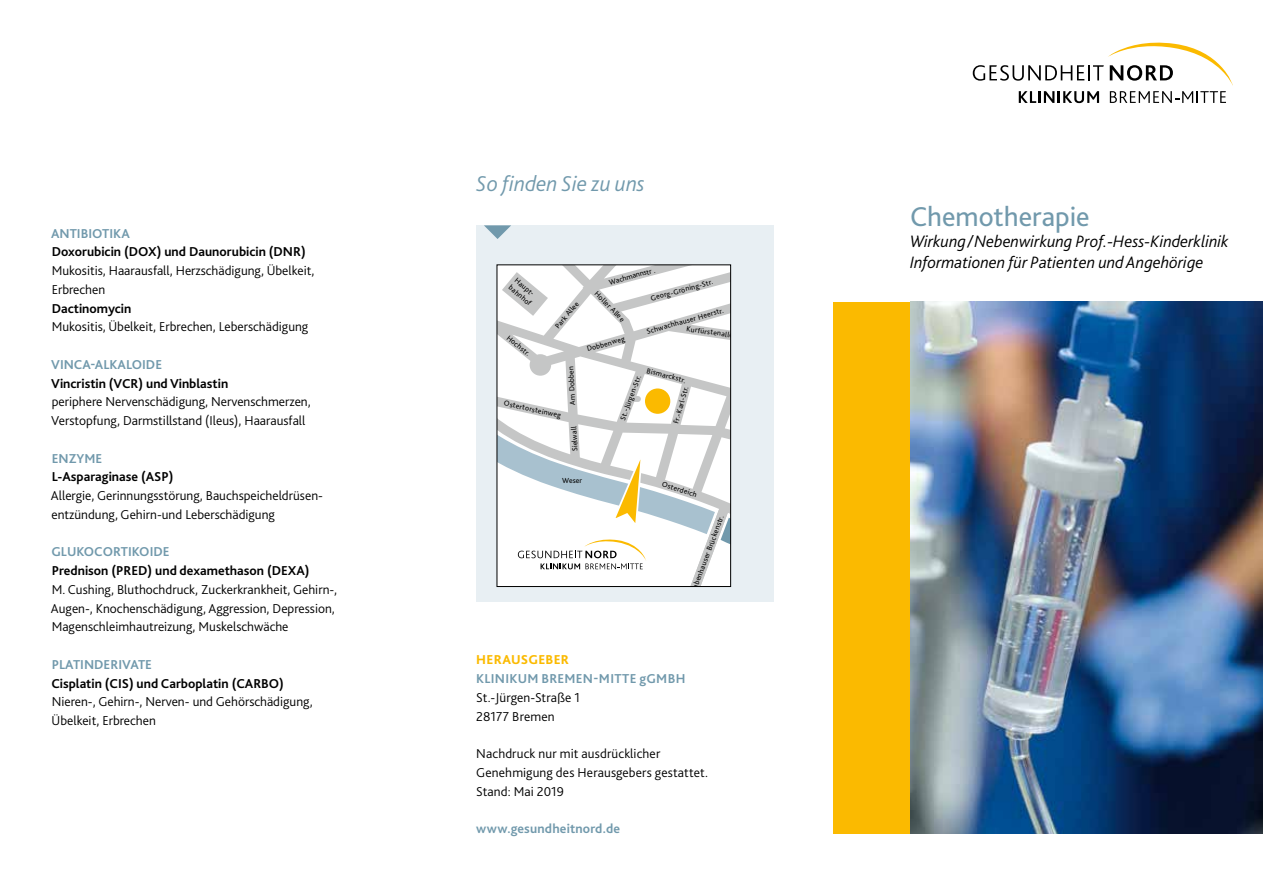
<style>
.page{position:relative;width:1263px;height:893px;background:#fff}
.page>*{position:absolute;margin:0;border:0;box-sizing:border-box;transform-origin:0 0}
.t1{font:28.5px "Bliss 2";color:#7199ac}
.t2{font:italic 300 22.5px "Bliss 2";color:#7199ac}
.t3{font:italic 300 17.25px/21px "Bliss 2";color:#000}
.t4{font:300 13.5px/18.8px "Bliss 2";color:#000}
.t5{font:700 13.5px "Bliss 2";color:#000}
.t6{font:700 13.5px "Bliss 2";color:#7199ac}
.t7{font:700 13.5px "Bliss 2";letter-spacing:.02em;color:#7199ac}
.t8{font:800 13.5px "Bliss 2";letter-spacing:.02em;color:#fbba00}
.t9{font:7.65px/9.1px "Bliss 2";color:#000}
</style>
<div class="page">
<div style="left:833px;top:302px;width:77px;height:531px;background:#fbba00"></div>
<img style="left:910px;top:302px;width:353px;height:531px">
<div style="left:476px;top:225px;width:298px;height:377px;background:#e8eff3"></div>
<svg style="left:484px;top:225px;width:27px;height:14px"></svg>
<svg style="left:497px;top:265px;width:234px;height:322px;background:#dfe0df"></svg>
<svg style="left:973px;top:42px;width:260px;height:61px"></svg>
<p class="t6" style="left:51px;top:225px;width:80px">ANTIBIOTIKA</p>
<p class="t5" style="left:52px;top:243px;width:255px">Doxorubicin (DOX) und Daunorubicin (DNR)</p>
<p class="t4" style="left:52px;top:261px;width:264px">Mukositis, Haarausfall, Herzschädigung, Übelkeit,<br>Erbrechen</p>
<p class="t5" style="left:52px;top:300px;width:81px">Dactinomycin</p>
<p class="t4" style="left:52px;top:317px;width:258px">Mukositis, Übelkeit, Erbrechen, Leberschädigung</p>
<p class="t6" style="left:51px;top:356px;width:112px">VINCA-ALKALOIDE</p>
<p class="t5" style="left:51px;top:375px;width:178px">Vincristin (VCR) und Vinblastin</p>
<p class="t4" style="left:51px;top:392px;width:261px">periphere Nervenschädigung, Nervenschmerzen,<br>Verstopfung, Darmstillstand (Ileus), Haarausfall</p>
<p class="t6" style="left:52px;top:450px;width:52px">ENZYME</p>
<p class="t5" style="left:52px;top:468px;width:123px">L-Asparaginase (ASP)</p>
<p class="t4" style="left:51px;top:486px;width:274px">Allergie, Gerinnungsstörung, Bauchspeicheldrüsen&shy;entzündung, Gehirn-und Leberschädigung</p>
<p class="t6" style="left:51px;top:543px;width:120px">GLUKOCORTIKOIDE</p>
<p class="t5" style="left:52px;top:562px;width:259px">Prednison (PRED) und dexamethason (DEXA)</p>
<p class="t4" style="left:51px;top:580px;width:288px">M. Cushing, Bluthochdruck, Zuckerkrankheit, Gehirn-,<br>Augen-, Knochenschädigung, Aggression, Depression,<br>Magenschleimhautreizung, Muskelschwäche</p>
<p class="t6" style="left:52px;top:656px;width:102px">PLATINDERIVATE</p>
<p class="t5" style="left:51px;top:675px;width:234px">Cisplatin (CIS) und Carboplatin (CARBO)</p>
<p class="t4" style="left:52px;top:692px;width:262px">Nieren-, Gehirn-, Nerven- und Gehörschädigung,<br>Übelkeit, Erbrechen</p>
<h2 class="t2" style="left:476px;top:170px;width:170px">So finden Sie zu uns</h2>
<p class="t9" style="left:608px;top:278px;width:49px;rotate:-15deg">Wachmannstr .</p>
<p class="t9" style="left:650px;top:294px;width:66px;rotate:-15deg">Georg-Gröning-Str.</p>
<p class="t9" style="left:519px;top:276px;width:29px;rotate:40deg">Haupt&shy;bahnhof</p>
<p class="t9" style="left:599px;top:289px;width:41px;rotate:45deg">Holler Allee</p>
<p class="t9" style="left:553px;top:324px;width:34px;rotate:-50deg">Park Allee</p>
<p class="t9" style="left:646px;top:327px;width:81px;rotate:-16deg">Schwachhauser Heerstr.</p>
<p class="t9" style="left:687px;top:323px;width:53px;rotate:9deg">Kurfürstenallee</p>
<p class="t9" style="left:511px;top:333px;width:30px;rotate:39deg">Hochstr.</p>
<p class="t9" style="left:586px;top:344px;width:41px;rotate:-16deg">Dobbenweg</p>
<p class="t9" style="left:568px;top:405px;width:40px;rotate:-93deg">Am Dobben</p>
<p class="t9" style="left:648px;top:365px;width:42px;rotate:15deg">Bismarckstr.</p>
<p class="t9" style="left:618px;top:418px;width:49px;rotate:-69deg">St.-Jürgen-Str.</p>
<p class="t9" style="left:671px;top:422px;width:40px;rotate:-75deg">Fr.-Karl-Str.</p>
<p class="t9" style="left:505px;top:398px;width:60px;rotate:12deg">Ostertorsteinweg</p>
<p class="t9" style="left:570px;top:452px;width:27px;rotate:-93deg">Sielwall</p>
<p class="t9" style="left:562px;top:475px;width:21px">Weser</p>
<p class="t9" style="left:664px;top:479px;width:38px;rotate:18deg">Osterdeich</p>
<p class="t9" style="left:689px;top:592px;width:84px;rotate:-70deg">Habenhauser Brückenstr.</p>
<p class="t8" style="left:476px;top:652px;width:94px">HERAUSGEBER</p>
<p class="t7" style="left:476px;top:670px;width:211px">KLINIKUM BREMEN-MITTE gGMBH</p>
<p class="t4" style="left:476px;top:688px;width:105px">St.-Jürgen-Straße 1<br>28177 Bremen</p>
<p class="t4" style="left:476px;top:744px;width:233px">Nachdruck nur mit ausdrücklicher<br>Genehmigung des Herausgebers gestattet.<br>Stand: Mai 2019</p>
<p class="t6" style="left:476px;top:820px;width:145px">www.gesundheitnord.de</p>
<h1 class="t1" style="left:910px;top:198px;width:181px">Chemotherapie</h1>
<p class="t3" style="left:910px;top:230px;width:320px">Wirkung/Nebenwirkung Prof.-Hess-Kinderklinik<br>Informationen für Patienten und Angehörige</p>
</div>
